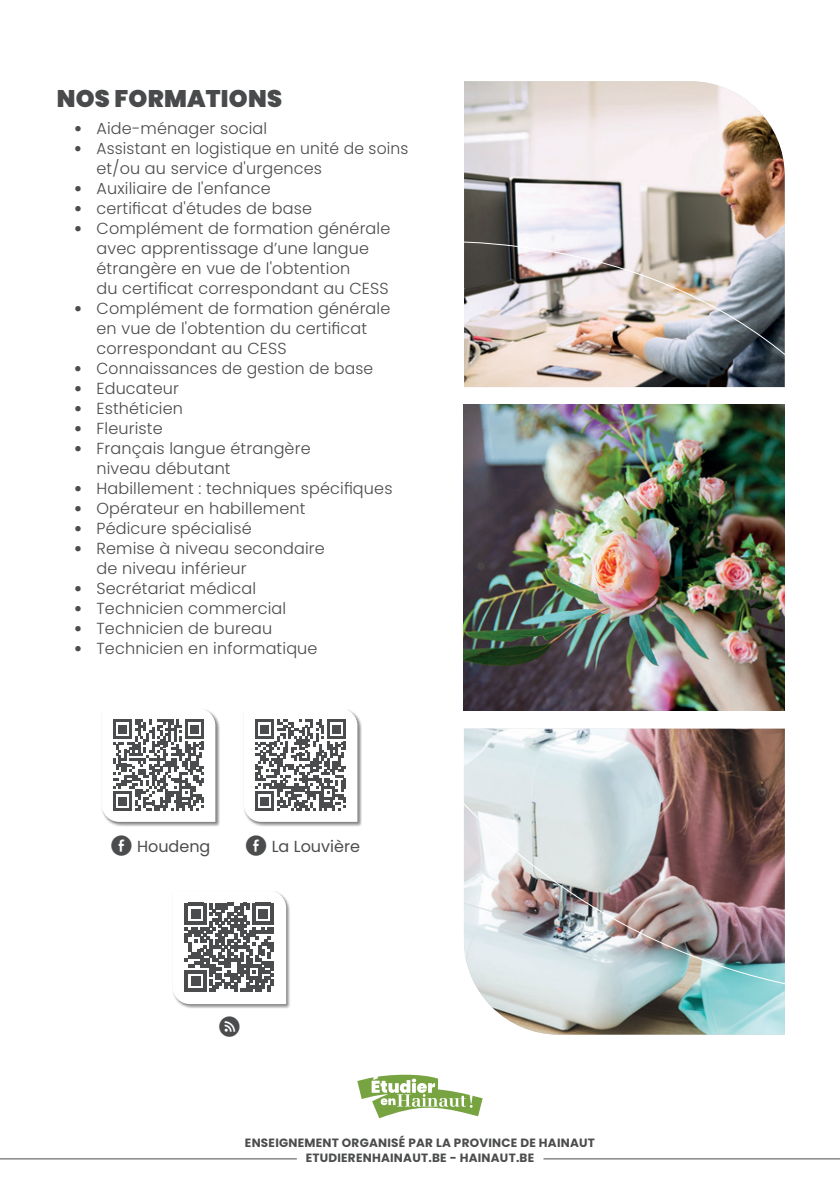
<style>
.page{position:relative;width:840px;height:1191px;background:#fff}
.page>*{position:absolute;margin:0;border:0;box-sizing:border-box;transform-origin:0 0}
.t1{font:900 24px "Poppins";letter-spacing:.01em;color:#494a4b}
.t2{font:20px "Social Media Circled";color:#4b4c4d}
.t3{font:300 16px/20px "Poppins";letter-spacing:.01em;color:#494a4b}
.t4{font:16px "Poppins";color:#4b4c4d}
.t5{font:700 12px/14.4px "Poppins";letter-spacing:.02em;color:#4b4c4d;text-align:center}
.s1{font-weight:900;color:#4b4c4d}
.s2{font-family:"Social Media Circled";font-size:20px}
</style>
<div class="page">
<hr style="left:0;top:1158px;width:297px;height:1px;background:#4b4c4d">
<img style="left:183px;top:86px;width:656px;height:1074px">
<div style="left:101px;top:707px;width:119px;height:119px;background:#231f20;opacity:.55"></div>
<svg style="left:102px;top:708px;width:113px;height:114px"></svg>
<div style="left:243px;top:707px;width:119px;height:119px;background:#231f20;opacity:.55"></div>
<svg style="left:244px;top:708px;width:113px;height:114px"></svg>
<h1 class="t1" style="left:57px;top:84px;width:227px">NOS FORMATIONS</h1>
<p class="t3" style="left:74px;top:119px;width:195px"><span class="s1">•</span> Aide-ménager social</p>
<p class="t3" style="left:96px;top:139px;width:313px;text-indent:-23px"><span class="s1">•</span> Assistant en logistique en unité de soins et/ou au service d'urgences</p>
<p class="t3" style="left:74px;top:179px;width:198px"><span class="s1">•</span> Auxiliaire de l'enfance</p>
<p class="t3" style="left:74px;top:199px;width:240px"><span class="s1">•</span> certificat d'études de base</p>
<p class="t3" style="left:96px;top:219px;width:295px;text-indent:-23px"><span class="s1">•</span> Complément de formation générale avec apprentissage d’une langue étrangère en vue de l'obtention<br>du certificat correspondant au CESS</p>
<p class="t3" style="left:96px;top:299px;width:295px;text-indent:-23px"><span class="s1">•</span> Complément de formation générale en vue de l'obtention du certificat correspondant au CESS</p>
<p class="t3" style="left:74px;top:359px;width:301px"><span class="s1">•</span> Connaissances de gestion de base</p>
<p class="t3" style="left:74px;top:379px;width:107px"><span class="s1">•</span> Educateur</p>
<p class="t3" style="left:74px;top:399px;width:111px"><span class="s1">•</span> Esthéticien</p>
<p class="t3" style="left:74px;top:419px;width:90px"><span class="s1">•</span> Fleuriste</p>
<p class="t3" style="left:96px;top:439px;width:215px;text-indent:-23px"><span class="s1">•</span> Français langue étrangère niveau débutant</p>
<p class="t3" style="left:74px;top:479px;width:320px"><span class="s1">•</span> Habillement : techniques spécifiques</p>
<p class="t3" style="left:74px;top:499px;width:233px"><span class="s1">•</span> Opérateur en habillement</p>
<p class="t3" style="left:74px;top:519px;width:179px"><span class="s1">•</span> Pédicure spécialisé</p>
<p class="t3" style="left:96px;top:539px;width:230px;text-indent:-23px"><span class="s1">•</span> Remise à niveau secondaire de niveau inférieur</p>
<p class="t3" style="left:74px;top:579px;width:184px"><span class="s1">•</span> Secrétariat médical</p>
<p class="t3" style="left:74px;top:599px;width:214px"><span class="s1">•</span> Technicien commercial</p>
<p class="t3" style="left:74px;top:619px;width:200px"><span class="s1">•</span> Technicien de bureau</p>
<p class="t3" style="left:74px;top:639px;width:245px"><span class="s1">•</span> Technicien en informatique</p>
<p class="t4" style="left:111px;top:837px;width:101px"><span class="s2">E</span> Houdeng</p>
<p class="t4" style="left:246px;top:837px;width:116px"><span class="s2">E</span> La Louvière</p>
<p class="t2" style="left:218px;top:1016px;width:23px">z</p>
<p class="t5" style="left:245px;top:1136px;width:351px">ENSEIGNEMENT ORGANISÉ PAR LA PROVINCE DE HAINAUT<br>ETUDIERENHAINAUT.BE - HAINAUT.BE</p>
</div>
